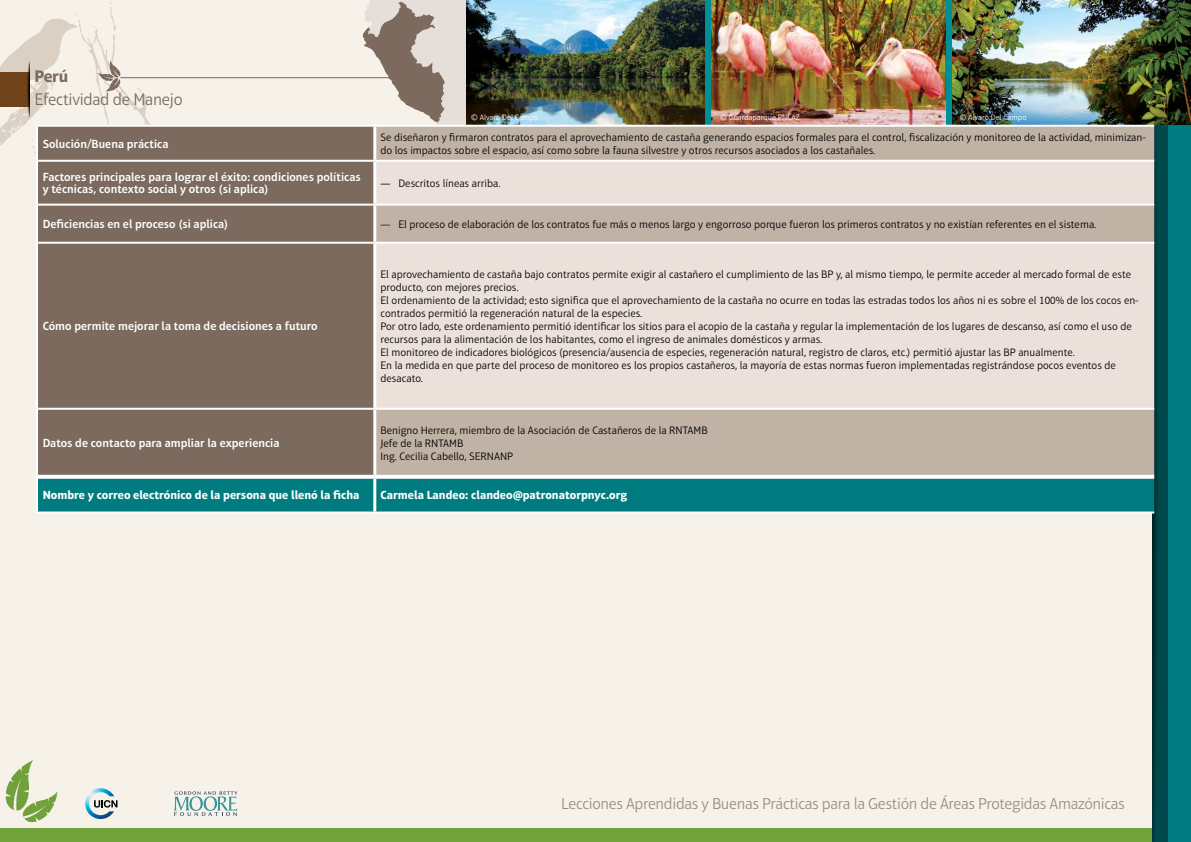
<style>
.page{position:relative;width:1191px;height:842px;background:#f6f2ea}
.page>*{position:absolute;margin:0;border:0;box-sizing:border-box;transform-origin:0 0}
.t1{font:300 17px "Aptifer Sans LT Pro";letter-spacing:-.02em;color:#7b6a5d}
.t2{font:700 17px "Aptifer Sans LT Pro";color:#7b6a5d}
.t3{font:300 16.1px "Aptifer Sans LT Pro";letter-spacing:-.02em;color:#9d8e83}
.t4{font:600 12px/12px "Aptifer Sans LT Pro";color:#fff}
.t5{font:700 12px "Aptifer Sans LT Pro";color:#fff}
.t6{font:300 11px/13px "Aptifer Sans LT Pro";color:#000}
.t7{font:300 8px "Aptifer Sans LT Pro";color:#fff}
.s1{font-weight:900;font-size:10px;color:#58595b}
</style>
<div class="page">
<svg style="left:363px;top:0;width:103px;height:125px"></svg>
<div style="left:0;top:828px;width:1191px;height:14px;background:#71a13a"></div>
<svg style="left:6px;top:760px;width:52px;height:63px"></svg>
<img style="left:85px;top:788px;width:29px;height:31px">
<svg style="left:94px;top:800px;width:23px;height:8px"></svg>
<svg style="left:174px;top:791px;width:63px;height:25px"></svg>
<div style="left:1152px;top:0;width:39px;height:842px;background:#007c80"></div>
<img style="left:1152px;top:125px;width:15px;height:717px">
<img style="left:466px;top:0;width:725px;height:125px">
<div style="left:705px;top:0;width:5px;height:128px;background:#008f94"></div>
<div style="left:946px;top:0;width:6px;height:128px;background:#008f94"></div>
<svg style="left:0;top:2px;width:167px;height:152px"></svg>
<hr style="left:120px;top:77px;width:287px;height:1px;background:#7b6a5d">
<div style="left:0;top:73px;width:30px;height:34px;background:#70421a"></div>
<img style="left:25px;top:59px;width:5px;height:62px">
<div style="left:38px;top:127px;width:335px;height:348px;background:#7b6a5d"></div>
<div style="left:376px;top:127px;width:778px;height:348px;background:#c0b2a5"></div>
<svg style="left:376px;top:162px;width:778px;height:246px;background:#e4d9d2"></svg>
<div style="left:38px;top:479px;width:1116px;height:32px;background:#007c80"></div>
<hr style="left:36px;top:125px;width:339px;height:2px;background:#fff">
<hr style="left:375px;top:125px;width:779px;height:2px;background:#fff">
<hr style="left:38px;top:160px;width:337px;height:2px;background:#fff">
<hr style="left:375px;top:160px;width:779px;height:2px;background:#fff">
<hr style="left:38px;top:204px;width:337px;height:2px;background:#fff">
<hr style="left:375px;top:204px;width:779px;height:2px;background:#fff">
<hr style="left:38px;top:242px;width:337px;height:2px;background:#fff">
<hr style="left:375px;top:242px;width:779px;height:2px;background:#fff">
<hr style="left:38px;top:408px;width:337px;height:2px;background:#fff">
<hr style="left:375px;top:408px;width:779px;height:2px;background:#fff">
<hr style="left:36px;top:479px;width:2px;height:32px;background:#fff">
<hr style="left:36px;top:511px;width:339px;height:2px;background:#fff">
<hr style="left:375px;top:511px;width:779px;height:2px;background:#fff">
<hr style="left:36px;top:127px;width:2px;height:34px;background:#fff">
<hr style="left:36px;top:161px;width:2px;height:44px;background:#fff">
<hr style="left:36px;top:205px;width:2px;height:38px;background:#fff">
<hr style="left:36px;top:243px;width:2px;height:166px;background:#fff">
<hr style="left:36px;top:409px;width:2px;height:66px;background:#fff">
<hr style="left:373px;top:127px;width:3px;height:33px;background:#fff">
<hr style="left:373px;top:206px;width:3px;height:36px;background:#fff">
<hr style="left:373px;top:410px;width:3px;height:65px;background:#fff">
<hr style="left:373px;top:479px;width:3px;height:32px;background:#fff">
<hr style="left:373px;top:162px;width:3px;height:42px;background:#fff">
<hr style="left:373px;top:244px;width:3px;height:164px;background:#fff">
<svg style="left:36px;top:475px;width:339px;height:4px"></svg>
<svg style="left:375px;top:475px;width:779px;height:4px;background:#f1f7f8"></svg>
<h1 class="t2" style="left:35px;top:66px;width:35px">Perú</h1>
<h1 class="t1" style="left:35px;top:90px;width:149px">Efectividad de Manejo</h1>
<p class="t7" style="left:471px;top:112px;width:68px">© Alvaro Del Campo</p>
<p class="t7" style="left:720px;top:112px;width:81px">© Guardaparque PNCAZ</p>
<p class="t7" style="left:960px;top:112px;width:68px">© Alvaro Del Campo</p>
<p class="t4" style="left:43px;top:138px;width:127px">Solución/Buena práctica</p>
<p class="t6" style="left:380px;top:131px;width:767px">Se diseñaron y firmaron contratos para el aprovechamiento de castaña generando espacios formales para el control, fiscalización y monitoreo de la actividad, minimizan&shy;do los impactos sobre el espacio, así como sobre la fauna silvestre y otros recursos asociados a los castañales.</p>
<p class="t4" style="left:43px;top:171px;width:319px">Factores principales para lograr el éxito: condiciones políticas y técnicas, contexto social y otros (si aplica)</p>
<p class="t6" style="left:380px;top:177px;width:122px"><span class="s1">—</span> Descritos líneas arriba.</p>
<p class="t4" style="left:43px;top:218px;width:187px">Deficiencias en el proceso (si aplica)</p>
<p class="t6" style="left:380px;top:218px;width:717px"><span class="s1">—</span> El proceso de elaboración de los contratos fue más o menos largo y engorroso porque fueron los primeros contratos y no existían referentes en el sistema.</p>
<p class="t4" style="left:43px;top:320px;width:276px">Cómo permite mejorar la toma de decisiones a futuro</p>
<p class="t4" style="left:43px;top:437px;width:238px">Datos de contacto para ampliar la experiencia</p>
<p class="t6" style="left:380px;top:268px;width:760px">El aprovechamiento de castaña bajo contratos permite exigir al castañero el cumplimiento de las BP y, al mismo tiempo, le permite acceder al mercado formal de este producto, con mejores precios.<br>El ordenamiento de la actividad; esto significa que el aprovechamiento de la castaña no ocurre en todas las estradas todos los años ni es sobre el 100% de los cocos en&shy;contrados permitió la regeneración natural de la especies.<br>Por otro lado, este ordenamiento permitió identificar los sitios para el acopio de la castaña y regular la implementación de los lugares de descanso, así como el uso de recursos para la alimentación de los habitantes, como el ingreso de animales domésticos y armas.<br>El monitoreo de indicadores biológicos (presencia/ausencia de especies, regeneración natural, registro de claros, etc.) permitió ajustar las BP anualmente.<br>En la medida en que parte del proceso de monitoreo es los propios castañeros, la mayoría de estas normas fueron implementadas registrándose pocos eventos de desacato.</p>
<p class="t6" style="left:380px;top:424px;width:329px">Benigno Herrera, miembro de la Asociación de Castañeros de la RNTAMB<br>Jefe de la RNTAMB<br>Ing. Cecilia Cabello, SERNANP</p>
<p class="t5" style="left:43px;top:488px;width:318px">Nombre y correo electrónico de la persona que llenó la ficha</p>
<p class="t5" style="left:380px;top:488px;width:248px">Carmela Landeo: clandeo@patronatorpnyc.org</p>
<h2 class="t3" style="left:561px;top:794px;width:565px">Lecciones Aprendidas y Buenas Prácticas para la Gestión de Áreas Protegidas Amazónicas</h2>
</div>
